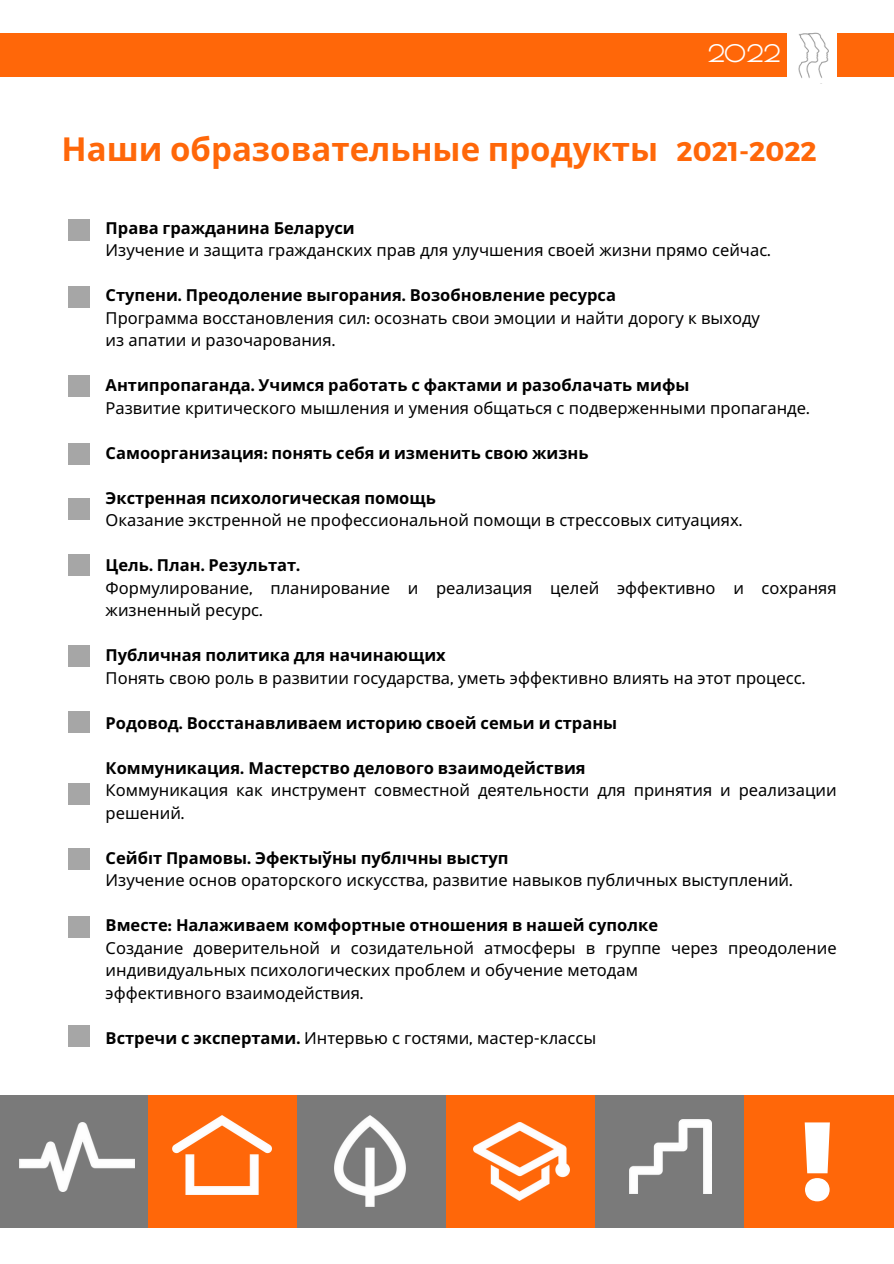
<style>
.page{position:relative;width:894px;height:1264px;background:#fff}
.page>*{position:absolute;margin:0;border:0;box-sizing:border-box;transform-origin:0 0}
.t1{font:900 103.05px "Klein Text";color:#fff}
.t2{font:700 33px "Noto Sans";color:#ff6709}
.t3{font:700 27px "Montserrat";color:#ff6709}
.t4{font:700 23.7px "Poiret One";color:#fff}
.t5{font:16.5px/22.5px "Noto Sans";color:#000}
.t6{font:700 16.5px/22.5px "Noto Sans";color:#000}
.s1{font-family:"Montserrat"}
.s2{font-weight:700}
.s3{font-family:"Montserrat";font-weight:700}
.s4{font-weight:400}
</style>
<div class="page">
<div style="left:0;top:33px;width:786px;height:44px;background:#ff6709"></div>
<img style="left:798px;top:32px;width:31px;height:46px">
<div style="left:836px;top:33px;width:57px;height:44px;background:#ff6709"></div>
<div style="left:0;top:1095px;width:149px;height:132px;background:#7a7a7a"></div>
<div style="left:149px;top:1095px;width:149px;height:132px;background:#ff6709"></div>
<div style="left:298px;top:1095px;width:148px;height:132px;background:#7a7a7a"></div>
<div style="left:446px;top:1095px;width:149px;height:132px;background:#ff6709"></div>
<div style="left:595px;top:1095px;width:149px;height:132px;background:#7a7a7a"></div>
<div style="left:68px;top:220px;width:21px;height:21px;background:#a6a6a6"></div>
<div style="left:68px;top:286px;width:21px;height:22px;background:#a6a6a6"></div>
<div style="left:68px;top:375px;width:21px;height:22px;background:#a6a6a6"></div>
<div style="left:68px;top:443px;width:21px;height:22px;background:#a6a6a6"></div>
<div style="left:68px;top:498px;width:21px;height:21px;background:#a6a6a6"></div>
<div style="left:68px;top:554px;width:21px;height:22px;background:#a6a6a6"></div>
<div style="left:68px;top:645px;width:21px;height:22px;background:#a6a6a6"></div>
<div style="left:68px;top:710px;width:21px;height:22px;background:#a6a6a6"></div>
<div style="left:68px;top:783px;width:21px;height:21px;background:#a6a6a6"></div>
<div style="left:68px;top:848px;width:21px;height:21px;background:#a6a6a6"></div>
<div style="left:68px;top:916px;width:21px;height:21px;background:#a6a6a6"></div>
<div style="left:68px;top:1025px;width:21px;height:22px;background:#a6a6a6"></div>
<img style="left:173px;top:1115px;width:99px;height:79px">
<img style="left:473px;top:1122px;width:96px;height:78px">
<img style="left:334px;top:1115px;width:71px;height:91px">
<img style="left:20px;top:1122px;width:115px;height:69px">
<img style="left:629px;top:1119px;width:82px;height:74px">
<div style="left:744px;top:1095px;width:149px;height:132px;background:#ff6709"></div>
<p class="t4" style="left:707px;top:40px;width:74px">2022</p>
<h3 class="t2" style="left:61px;top:125px;width:598px">Наши образовательные продукты</h3>
<p class="t3" style="left:676px;top:134px;width:142px">2021-2022</p>
<h1 class="t6" style="left:106px;top:216px;width:250px">Права гражданина Беларуси</h1>
<h2 class="t5" style="left:106px;top:238px;width:666px">Изучение и защита гражданских прав для улучшения своей жизни прямо сейчас<span class="s1">.</span></h2>
<p class="t5" style="left:106px;top:283px;width:655px"><span class="s2">Ступени</span><span class="s3">.</span> <span class="s2">Преодоление выгорания</span><span class="s3">.</span> <span class="s2">Возобновление ресурса<br></span>Программа восстановления сил<span class="s1">:</span> осознать свои эмоции и найти дорогу к выходу</p>
<p class="t5" style="left:106px;top:328px;width:231px">из апатии и разочарования<span class="s1">.</span></p>
<p class="t6" style="left:106px;top:373px;width:585px">Антипропаганда<span class="s1">.</span> Учимся работать с фактами и разоблачать мифы</p>
<p class="t5" style="left:106px;top:396px;width:705px">Развитие критического мышления и умения общаться с подверженными пропаганде<span class="s1">.</span></p>
<p class="t6" style="left:106px;top:441px;width:484px">Самоорганизация<span class="s1">:</span> понять себя и изменить свою жизнь</p>
<p class="t6" style="left:106px;top:486px;width:331px">Экстренная психологическая помощь</p>
<p class="t5" style="left:106px;top:508px;width:638px">Оказание экстренной не профессиональной помощи в стрессовых ситуациях<span class="s1">.</span></p>
<h4 class="t6" style="left:106px;top:553px;width:196px">Цель<span class="s1">.</span> План<span class="s1">.</span> Результат<span class="s1">.</span></h4>
<p class="t5" style="left:106px;top:576px;width:732px">Формулирование<span class="s1">,</span> планирование и реализация целей эффективно и сохраняя жизненный ресурс<span class="s1">.</span></p>
<p class="t6" style="left:106px;top:643px;width:341px">Публичная политика для начинающих</p>
<p class="t5" style="left:106px;top:666px;width:701px">Понять свою роль в развитии государства<span class="s1">,</span> уметь эффективно влиять на этот процесс<span class="s1">.</span></p>
<p class="t6" style="left:106px;top:711px;width:513px">Родовод<span class="s1">.</span> Восстанавливаем историю своей семьи и страны</p>
<p class="t6" style="left:106px;top:756px;width:481px">Коммуникация<span class="s1">.</span> Мастерство делового взаимодействия<br><span class="s4">Коммуникация</span></p>
<p class="t5" style="left:236px;top:778px;width:601px">как инструмент совместной деятельности для принятия и реализации</p>
<p class="t5" style="left:106px;top:801px;width:80px">решений<span class="s1">.</span></p>
<p class="t6" style="left:106px;top:846px;width:404px">Сейбіт Прамовы<span class="s1">.</span> Эфектыўны публічны выступ</p>
<h4 class="t5" style="left:106px;top:868px;width:688px">Изучение основ ораторского искусства<span class="s1">,</span> развитие навыков публичных выступлений<span class="s1">.</span></h4>
<p class="t6" style="left:106px;top:913px;width:554px">Вместе<span class="s1">:</span> Налаживаем комфортные отношения в нашей суполке</p>
<p class="t5" style="left:106px;top:936px;width:491px">Создание доверительной и созидательной атмосферы в</p>
<p class="t5" style="left:106px;top:936px;width:732px;text-indent:499px">группе через преодоление индивидуальных психологических проблем и обучение методам<br>эффективного взаимодействия<span class="s1">.</span></p>
<p class="t5" style="left:106px;top:1026px;width:492px"><span class="s2">Встречи с экспертами</span><span class="s3">.</span> Интервью с гостями<span class="s1">,</span> мастер<span class="s1">-</span>классы</p>
<p class="t1" style="left:799px;top:1108px;width:38px">!</p>
</div>
